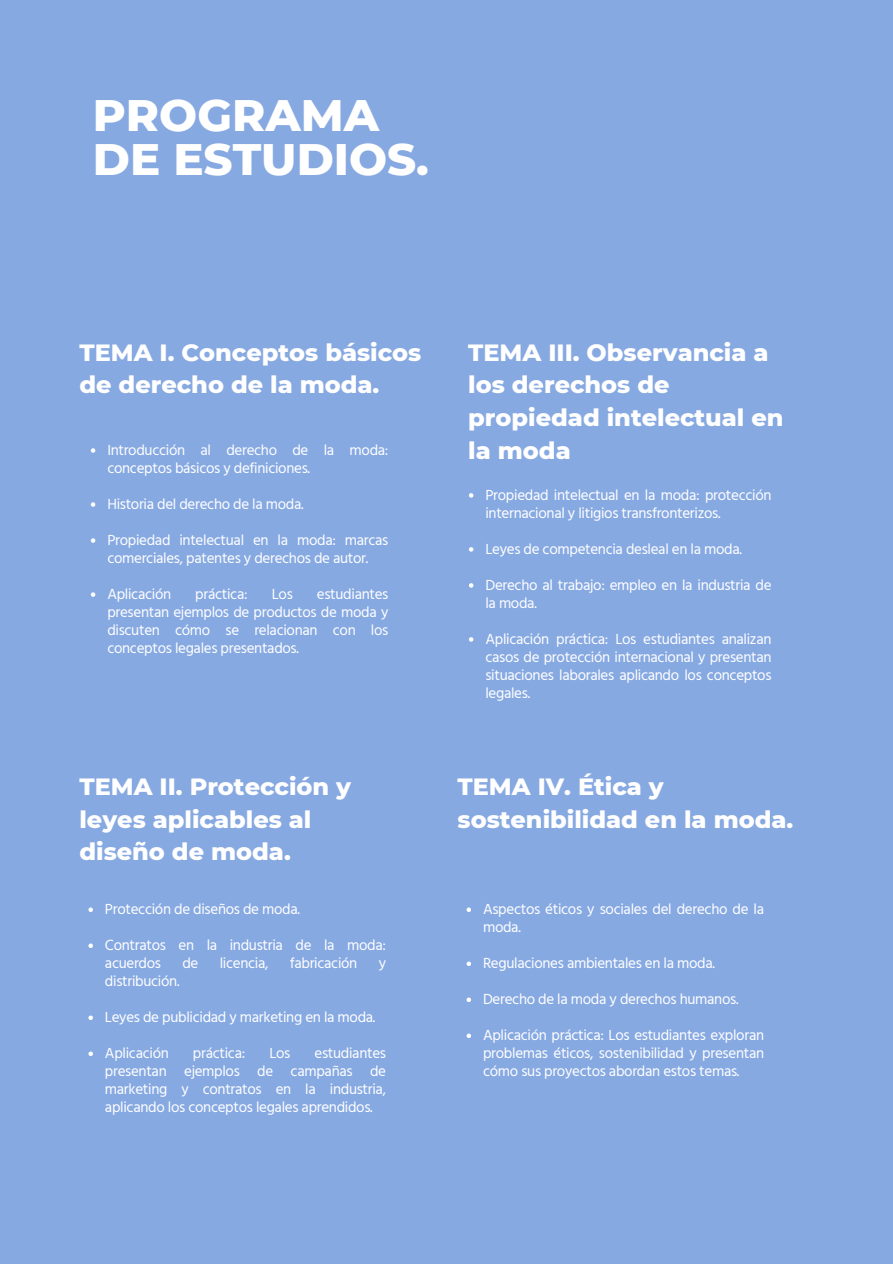
<style>
.page{position:relative;width:893px;height:1264px;background:#fff}
.page>*{position:absolute;margin:0;border:0;box-sizing:border-box;transform-origin:0 0}
.t1{font:800 45px/43.8px "Montserrat";color:#fff}
.t2{font:800 24px/32.7px "Montserrat";color:#fff}
.t3{font:15px/18px "Hind Madurai";letter-spacing:-.02em;color:#fff}
</style>
<div class="page">
<div style="left:0;top:0;width:892px;height:1263px;background:#87a9e2"></div>
<svg style="left:91px;top:448px;width:4px;height:5px"></svg>
<svg style="left:91px;top:502px;width:4px;height:5px"></svg>
<svg style="left:91px;top:538px;width:4px;height:5px"></svg>
<svg style="left:91px;top:592px;width:4px;height:5px"></svg>
<svg style="left:469px;top:493px;width:4px;height:4px"></svg>
<svg style="left:469px;top:547px;width:4px;height:4px"></svg>
<svg style="left:469px;top:583px;width:4px;height:4px"></svg>
<svg style="left:469px;top:637px;width:4px;height:4px"></svg>
<svg style="left:88px;top:907px;width:5px;height:5px"></svg>
<svg style="left:88px;top:943px;width:5px;height:5px"></svg>
<svg style="left:88px;top:1015px;width:5px;height:5px"></svg>
<svg style="left:88px;top:1051px;width:5px;height:5px"></svg>
<svg style="left:466px;top:907px;width:5px;height:5px"></svg>
<svg style="left:466px;top:961px;width:5px;height:5px"></svg>
<svg style="left:466px;top:997px;width:5px;height:5px"></svg>
<svg style="left:466px;top:1033px;width:5px;height:5px"></svg>
<p class="t1" style="left:93px;top:93px;width:338px">PROGRAMA<br>DE ESTUDIOS.</p>
<p class="t2" style="left:79px;top:335px;width:343px">TEMA I. Conceptos básicos de derecho de la moda.</p>
<p class="t3" style="left:107px;top:441px;width:282px">Introducción al derecho de la moda: conceptos básicos y definiciones.</p>
<p class="t3" style="left:107px;top:495px;width:198px">Historia del derecho de la moda.</p>
<p class="t3" style="left:107px;top:531px;width:282px">Propiedad intelectual en la moda: marcas comerciales, patentes y derechos de autor.</p>
<p class="t3" style="left:107px;top:585px;width:65px">Aplicación</p>
<p class="t3" style="left:195px;top:585px;width:54px">práctica:</p>
<p class="t3" style="left:272px;top:585px;width:23px">Los</p>
<p class="t3" style="left:107px;top:585px;width:282px;text-align:justify;text-indent:209px">estudiantes presentan ejemplos de productos de moda y discuten cómo se relacionan con los conceptos legales presentados.</p>
<p class="t2" style="left:79px;top:770px;width:273px">TEMA II. Protección y leyes aplicables al diseño de moda.</p>
<p class="t3" style="left:105px;top:900px;width:196px">Protección de diseños de moda.</p>
<p class="t3" style="left:105px;top:936px;width:282px">Contratos en la industria de la moda: acuerdos</p>
<p class="t3" style="left:182px;top:954px;width:18px">de</p>
<p class="t3" style="left:220px;top:954px;width:50px">licencia,</p>
<p class="t3" style="left:290px;top:954px;width:69px">fabricación</p>
<p class="t3" style="left:378px;top:954px;width:9px">y</p>
<p class="t3" style="left:105px;top:972px;width:76px">distribución.</p>
<p class="t3" style="left:105px;top:1008px;width:272px">Leyes de publicidad y marketing en la moda.</p>
<p class="t3" style="left:105px;top:1044px;width:65px">Aplicación</p>
<p class="t3" style="left:193px;top:1044px;width:54px">práctica:</p>
<p class="t3" style="left:269px;top:1044px;width:23px">Los</p>
<p class="t3" style="left:105px;top:1044px;width:282px;text-align:justify;text-indent:209px">estudiantes presentan ejemplos de campañas de marketing y contratos en la industria, aplicando los conceptos legales aprendidos.</p>
<p class="t2" style="left:468px;top:335px;width:317px">TEMA III. Observancia a los derechos de propiedad intelectual en la moda</p>
<p class="t3" style="left:485px;top:486px;width:288px">Propiedad intelectual en la moda: protección internacional y litigios transfronterizos.</p>
<p class="t3" style="left:485px;top:540px;width:258px">Leyes de competencia desleal en la moda.</p>
<p class="t3" style="left:485px;top:576px;width:288px">Derecho al trabajo: empleo en la industria de la moda.</p>
<p class="t3" style="left:485px;top:630px;width:288px;text-align:justify">Aplicación práctica: Los estudiantes analizan casos de protección internacional y presentan situaciones laborales aplicando los conceptos legales.</p>
<p class="t2" style="left:457px;top:770px;width:337px">TEMA IV. Ética y sostenibilidad en la moda.</p>
<p class="t3" style="left:483px;top:900px;width:282px">Aspectos éticos y sociales del derecho de la moda.</p>
<p class="t3" style="left:483px;top:954px;width:233px">Regulaciones ambientales en la moda.</p>
<p class="t3" style="left:483px;top:990px;width:257px">Derecho de la moda y derechos humanos.</p>
<p class="t3" style="left:483px;top:1026px;width:282px;text-align:justify">Aplicación práctica: Los estudiantes exploran problemas éticos, sostenibilidad y presentan cómo sus proyectos abordan estos temas.</p>
</div>
